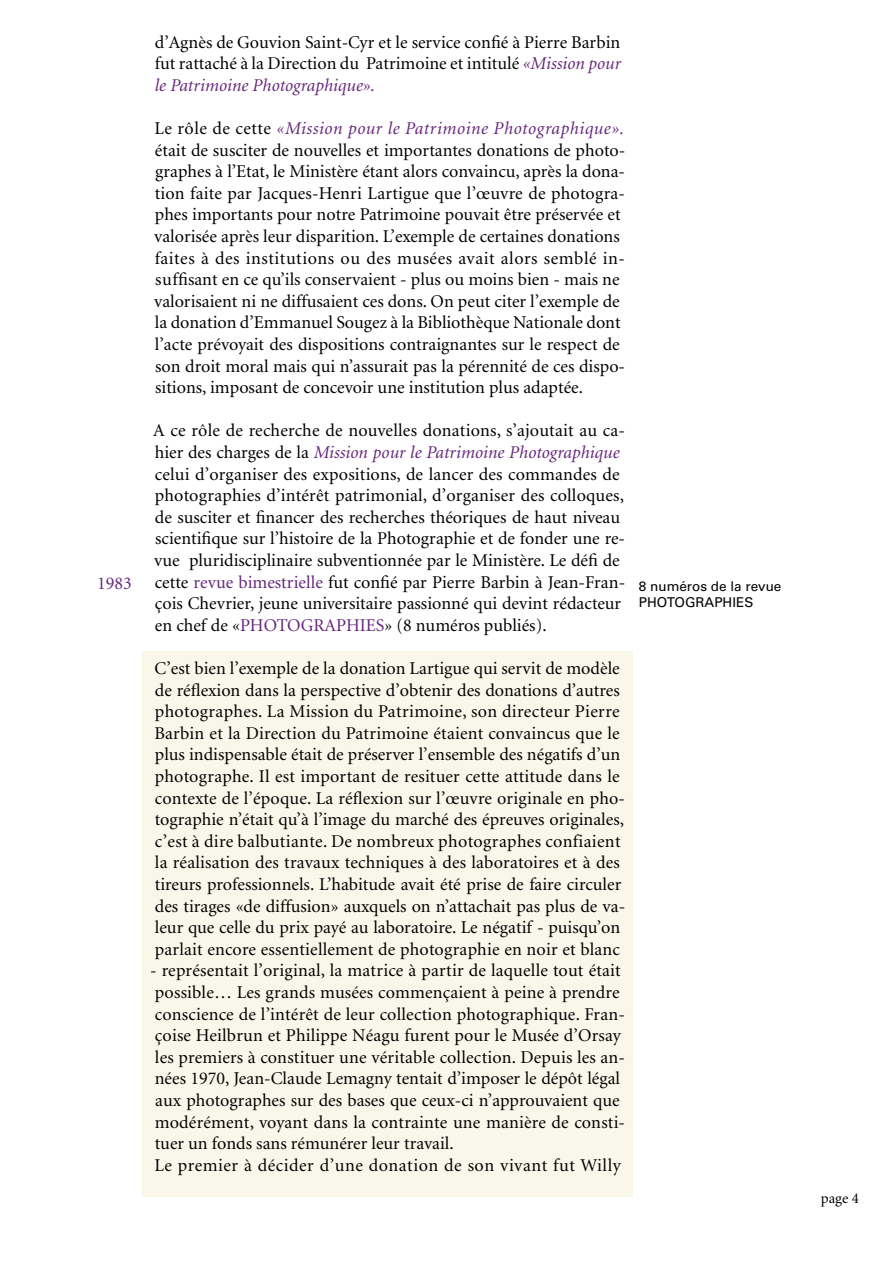
<style>
.page{position:relative;width:893px;height:1263px;background:#fff}
.page>*{position:absolute;margin:0;border:0;box-sizing:border-box;transform-origin:0 0}
.t1{font:18px/21.6px "Minion";color:#000}
.t2{font:18px "Minion";color:#65277a}
.t3{font:15px "Minion";color:#000}
.t4{font:13.5px/16.2px "Univers LT Std";color:#000}
.s1{font-style:italic;color:#65277a}
.s2{color:#65277a}
</style>
<div class="page">
<div style="left:142px;top:652px;width:490px;height:545px;background:#f9f7ea"></div>
<p class="t1" style="left:155px;top:32px;width:468px;text-align:justify">d’Agnès de Gouvion Saint-Cyr et le service confié à Pierre Barbin fut rattaché à la Direction du Patrimoine et intitulé <span class="s1">«Mission pour le Patrimoine Photographique».</span></p>
<p class="t1" style="left:154px;top:118px;width:473px">Le rôle de cette <span class="s1">«Mission pour le Patrimoine Photographique». </span>était de susciter de nouvelles et importantes donations de photo&shy;graphes à l’Etat, le Ministère étant alors convaincu, après la dona&shy;tion faite par Jacques-Henri Lartigue que l’œuvre de photogra&shy;phes importants pour notre Patrimoine pouvait être préservée et valorisée après leur disparition. L’exemple de certaines donations faites à des institutions ou des musées avait alors semblé in&shy;suffisant en ce qu’ils conservaient - plus ou moins bien - mais ne valorisaient ni ne diffusaient ces dons. On peut citer l’exemple de la donation d’Emmanuel Sougez à la Bibliothèque Nationale dont l’acte prévoyait des dispositions contraignantes sur le respect de son droit moral mais qui n’assurait pas la pérennité de ces dispo&shy;sitions, imposant de concevoir une institution plus adaptée.</p>
<p class="t1" style="left:153px;top:420px;width:474px">A ce rôle de recherche de nouvelles donations, s’ajoutait au ca&shy;hier des charges de la <span class="s1">Mission pour le Patrimoine Photographique </span>celui d’organiser des expositions, de lancer des commandes de photographies d’intérêt patrimonial, d’organiser des colloques, de susciter et financer des recherches théoriques de haut niveau scientifique sur l’histoire de la Photographie et de fonder une re&shy;vue pluridisciplinaire subventionnée par le Ministère. Le défi de cette <span class="s2">revue bimestrielle</span> fut confié par Pierre Barbin à Jean-Fran&shy;çois Chevrier, jeune universitaire passionné qui devint rédacteur en chef de «<span class="s2">PHOTOGRAPHIES</span>» (8 numéros publiés).</p>
<p class="t1" style="left:154px;top:658px;width:472px">C’est bien l’exemple de la donation Lartigue qui servit de modèle de réflexion dans la perspective d’obtenir des donations d’autres photographes. La Mission du Patrimoine, son directeur Pierre Barbin et la Direction du Patrimoine étaient convaincus que le plus indispensable était de préserver l’ensemble des négatifs d’un photographe. Il est important de resituer cette attitude dans le contexte de l’époque. La réflexion sur l’œuvre originale en pho&shy;tographie n’était qu’à l’image du marché des épreuves originales, c’est à dire balbutiante. De nombreux photographes confiaient la réalisation des travaux techniques à des laboratoires et à des tireurs professionnels. L’habitude avait été prise de faire circuler des tirages «de diffusion» auxquels on n’attachait pas plus de va&shy;leur que celle du prix payé au laboratoire. Le négatif - puisqu’on parlait encore essentiellement de photographie en noir et blanc</p>
<p class="t1" style="left:150px;top:960px;width:477px">- représentait l’original, la matrice à partir de laquelle tout était possible… Les grands musées commençaient à peine à prendre conscience de l’intérêt de leur collection photographique. Fran&shy;çoise Heilbrun et Philippe Néagu furent pour le Musée d’Orsay les premiers à constituer une véritable collection. Depuis les an&shy;nées 1970, Jean-Claude Lemagny tentait d’imposer le dépôt légal aux photographes sur des bases que ceux-ci n’approuvaient que modérément, voyant dans la contrainte une manière de consti&shy;tuer un fonds sans rémunérer leur travail.<br>Le premier à décider d’une donation de son vivant fut Willy</p>
<p class="t2" style="left:97px;top:574px;width:36px">1983</p>
<p class="t4" style="left:639px;top:578px;width:144px">8 numéros de la revue<br>PHOTOGRAPHIES</p>
<p class="t3" style="left:821px;top:1191px;width:40px">page 4</p>
</div>
